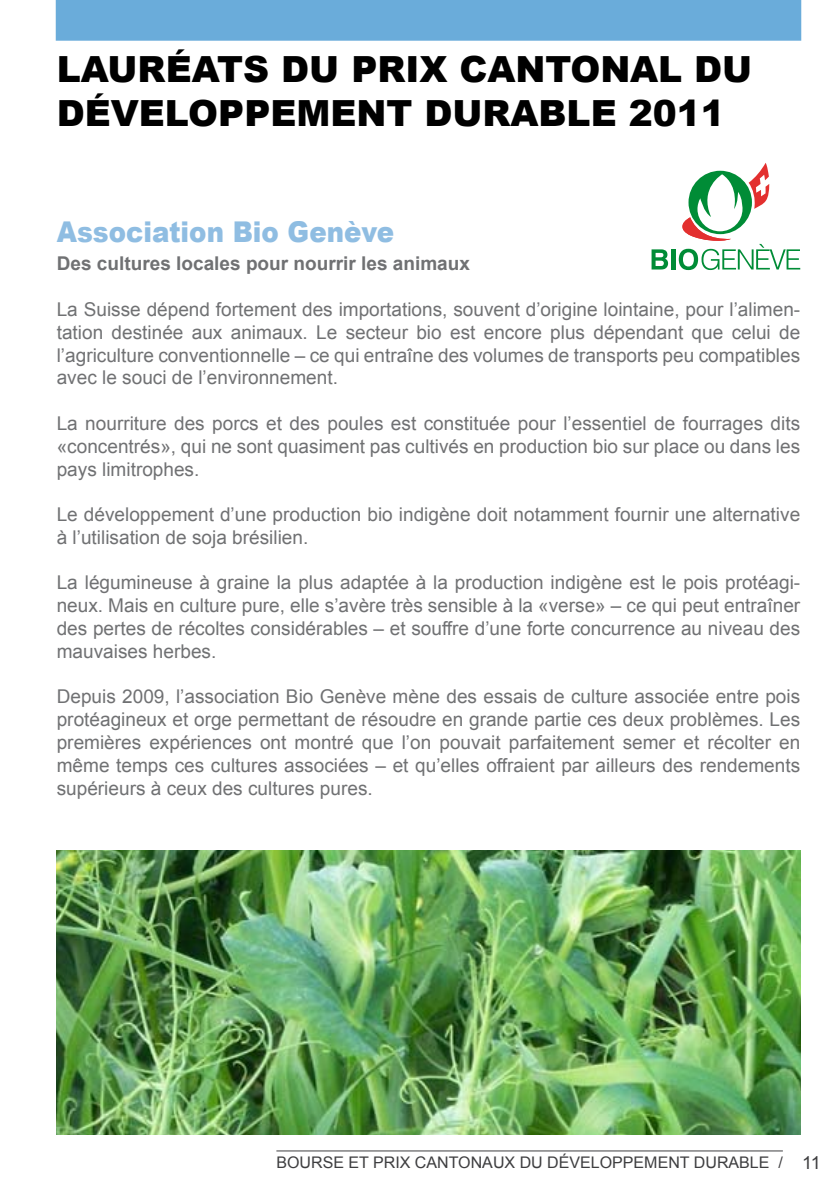
<style>
.page{position:relative;width:840px;height:1191px;background:#fff}
.page>*{position:absolute;margin:0;border:0;box-sizing:border-box;transform-origin:0 0}
.t1{font:900 36px/43.2px "Arial";color:#000}
.t2{font:900 28.6px "Arial";color:#8fbde2;scale:.91 1}
.t3{font:19px/22.8px "Arial";color:#707173;text-align:justify}
.t4{font:700 19px "Arial";color:#707173}
.t5{font:16px "Arial";color:#3e3e40}
.s1{font-size:18px}
</style>
<div class="page">
<hr style="left:276px;top:1150px;width:506px;height:1px;background:#3e3e40">
<div style="left:56px;top:0;width:744px;height:41px;background:#6aacda"></div>
<svg style="left:651px;top:249px;width:16px;height:20px"></svg>
<hr style="left:671px;top:249px;width:4px;height:20px;background:#008c36">
<svg style="left:678px;top:163px;width:121px;height:107px"></svg>
<img style="left:57px;top:850px;width:742px;height:284px">
<h1 class="t1" style="left:57px;top:47px;width:696px">LAURÉATS DU PRIX CANTONAL DU<br>DÉVELOPPEMENT DURABLE 2011</h1>
<h2 class="t2" style="left:57px;top:211px;width:372px">Association Bio Genève</h2>
<p class="t4" style="left:57px;top:251px;width:414px">Des cultures locales pour nourrir les animaux</p>
<p class="t3" style="left:57px;top:298px;width:744px">La Suisse dépend fortement des importations, souvent d’origine lointaine, pour l’alimen&shy;tation destinée aux animaux. Le secteur bio est encore plus dépendant que celui de l’agriculture conventionnelle – ce qui entraîne des volumes de transports peu compatibles avec le souci de l’environnement.</p>
<p class="t3" style="left:57px;top:412px;width:744px">La nourriture des porcs et des poules est constituée pour l’essentiel de fourrages dits «concentrés», qui ne sont quasiment pas cultivés en production bio sur place ou dans les pays limitrophes.</p>
<p class="t3" style="left:57px;top:503px;width:744px">Le développement d’une production bio indigène doit notamment fournir une alternative à l’utilisation de soja brésilien.</p>
<p class="t3" style="left:57px;top:571px;width:744px">La légumineuse à graine la plus adaptée à la production indigène est le pois protéagi&shy;neux. Mais en culture pure, elle s’avère très sensible à la «verse» – ce qui peut entraîner des pertes de récoltes considérables – et souffre d’une forte concurrence au niveau des mauvaises herbes.</p>
<p class="t3" style="left:57px;top:685px;width:744px">Depuis 2009, l’association Bio Genève mène des essais de culture associée entre pois protéagineux et orge permettant de résoudre en grande partie ces deux problèmes. Les premières expériences ont montré que l’on pouvait parfaitement semer et récolter en même temps ces cultures associées – et qu’elles offraient par ailleurs des rendements supérieurs à ceux des cultures pures.</p>
<p class="t5" style="left:276px;top:1152px;width:545px">bourse et prix cantonaux du développement durable / <span class="s1">11</span></p>
</div>
